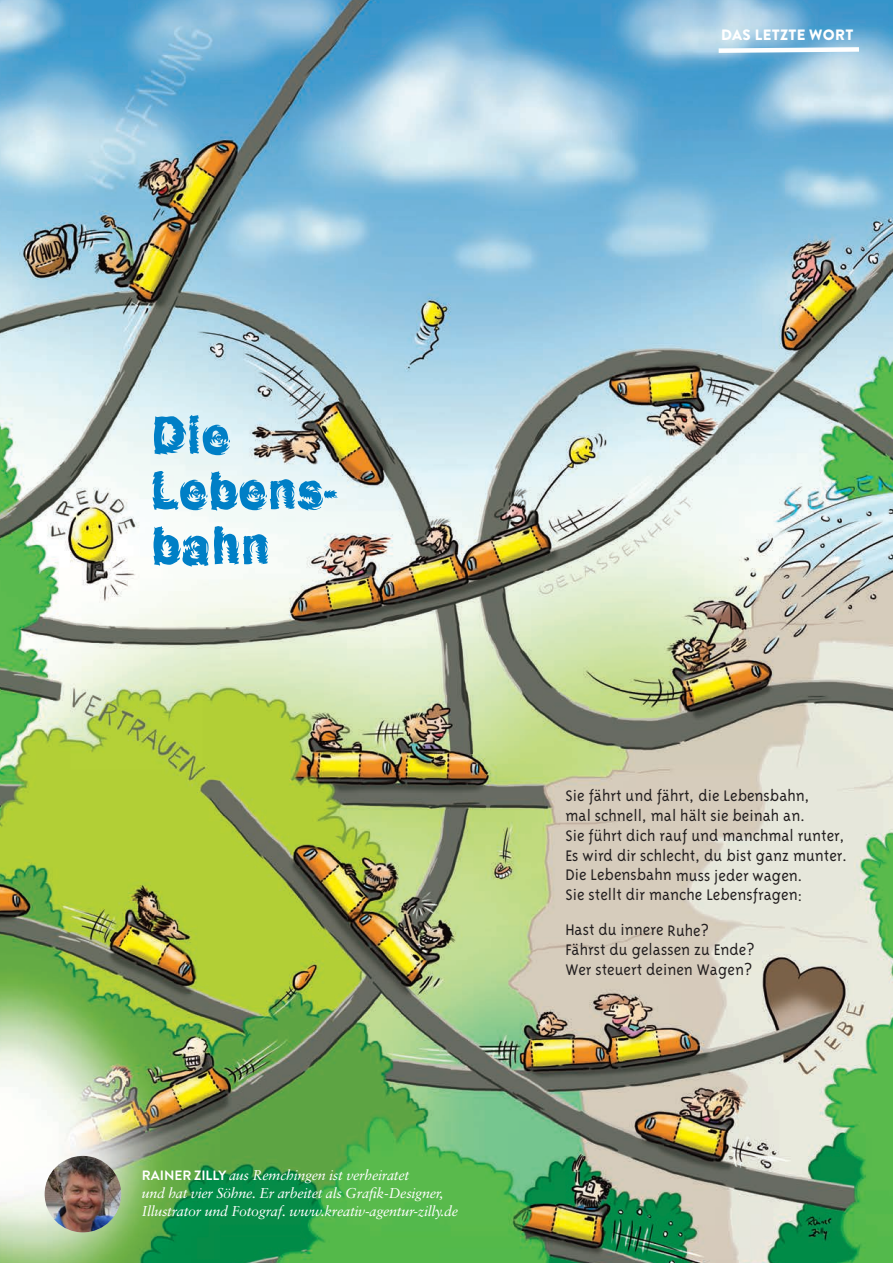
<style>
.page{position:relative;width:893px;height:1263px;background:#fff}
.page>*{position:absolute;margin:0;border:0;box-sizing:border-box;transform-origin:0 0}
.t1{font:55.05px/55.1px "DTC Funky M21";color:#007fc6}
.t2{font:300 17.55px/19.8px "Triplex";color:#231f20}
.t3{font:900 15px "Brandon Text";letter-spacing:.02em;color:#fff}
.t4{font:italic 14.25px/18px "Sabon";letter-spacing:-.02em;color:#fff}
.s1{font-family:"Brandon Grotesque";font-weight:700;font-style:normal;font-size:13.5px}
</style>
<div class="page">
<img style="left:0;top:0;width:893px;height:1263px">
<svg style="left:719px;top:47px;width:140px;height:6px"></svg>
<img style="left:45px;top:1156px;width:76px;height:76px">
<p class="t3" style="left:721px;top:24px;width:134px">DAS LETZTE WORT</p>
<h1 class="t1" style="left:151px;top:407px;width:189px">Die<br>Lebens&shy;bahn</h1>
<p class="t4" style="left:142px;top:1166px;width:318px"><span class="s1">RAINER ZILLY</span> aus Remchingen ist verheiratet<br>und hat vier Söhne. Er arbeitet als Grafik-Designer,<br>Illustrator und Fotograf. www.kreativ-agentur-zilly.de</p>
<p class="t2" style="left:565px;top:785px;width:284px">Sie fährt und fährt, die Lebensbahn,<br>mal schnell, mal hält sie beinah an.<br>Sie führt dich rauf und manchmal runter, Es wird dir schlecht, du bist ganz munter.<br>Die Lebensbahn muss jeder wagen.<br>Sie stellt dir manche Lebensfragen:</p>
<p class="t2" style="left:565px;top:920px;width:191px">Hast du innere Ruhe?<br>Fährst du gelassen zu Ende?<br>Wer steuert deinen Wagen?</p>
</div>
